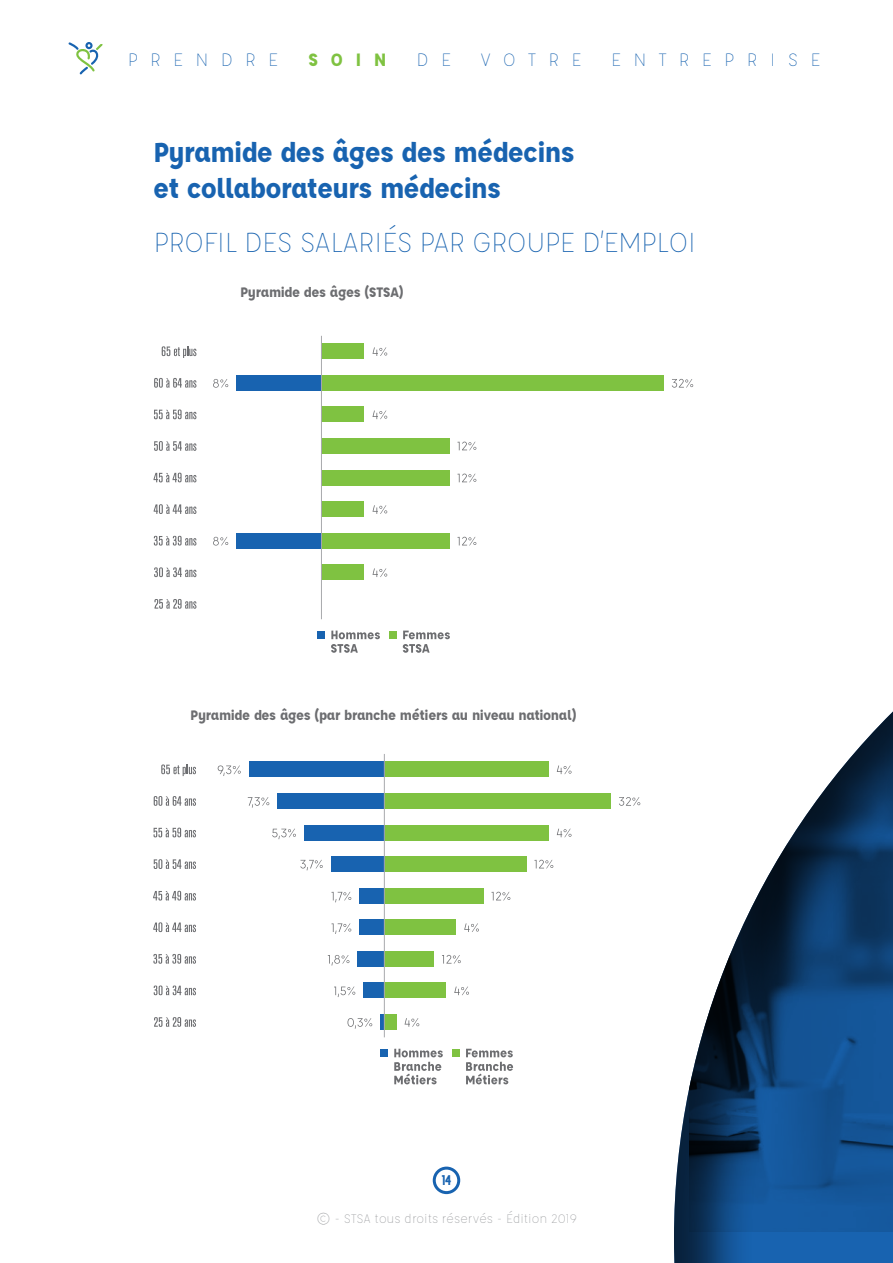
<style>
.page{position:relative;width:893px;height:1263px;background:#fff}
.page>*{position:absolute;margin:0;border:0;box-sizing:border-box;transform-origin:0 0}
.t1{font:700 30px/36px "Affogato";letter-spacing:-.025em;color:#1863b0}
.t2{font:300 30px "Affogato";letter-spacing:-.025em;color:#1863b0}
.t3{font:300 19.5px "Affogato";letter-spacing:.625em;color:#1863b0}
.t4{font:700 19.5px "Affogato";color:#7fc241}
.t5{font:700 15px "Affogato";letter-spacing:-.025em;color:#6c6d70}
.t6{font:15px "New Amsterdam";color:#1863b0}
.t7{font:300 13.5px "Affogato";color:#939598}
</style>
<div class="page">
<div style="left:673px;top:494px;width:220px;height:769px;background:#231f20;opacity:.75"></div>
<div style="left:433px;top:1166px;width:27px;height:28px;border:3px solid #1863b0;border-radius:50%"></div>
<div style="left:384px;top:762px;width:165px;height:15px;background:#7fc241"></div>
<div style="left:384px;top:793px;width:227px;height:16px;background:#7fc241"></div>
<div style="left:384px;top:825px;width:165px;height:15px;background:#7fc241"></div>
<div style="left:384px;top:856px;width:142px;height:16px;background:#7fc241"></div>
<div style="left:384px;top:888px;width:99px;height:15px;background:#7fc241"></div>
<div style="left:384px;top:919px;width:72px;height:16px;background:#7fc241"></div>
<div style="left:384px;top:951px;width:50px;height:15px;background:#7fc241"></div>
<div style="left:384px;top:983px;width:62px;height:15px;background:#7fc241"></div>
<div style="left:384px;top:1014px;width:12px;height:16px;background:#7fc241"></div>
<div style="left:277px;top:793px;width:107px;height:16px;background:#1863b0"></div>
<div style="left:249px;top:762px;width:135px;height:15px;background:#1863b0"></div>
<div style="left:304px;top:825px;width:80px;height:15px;background:#1863b0"></div>
<div style="left:331px;top:856px;width:53px;height:16px;background:#1863b0"></div>
<div style="left:359px;top:888px;width:25px;height:15px;background:#1863b0"></div>
<div style="left:359px;top:919px;width:25px;height:16px;background:#1863b0"></div>
<div style="left:363px;top:983px;width:21px;height:15px;background:#1863b0"></div>
<hr style="left:381px;top:1014px;width:3px;height:16px;background:#1863b0">
<div style="left:358px;top:951px;width:26px;height:15px;background:#1863b0"></div>
<hr style="left:384px;top:754px;width:1px;height:283px;background:#a8a9ad">
<svg style="left:557px;top:765px;width:15px;height:9px"></svg>
<svg style="left:161px;top:764px;width:35px;height:12px"></svg>
<svg style="left:154px;top:796px;width:42px;height:10px"></svg>
<svg style="left:154px;top:828px;width:42px;height:9px"></svg>
<svg style="left:154px;top:859px;width:42px;height:10px"></svg>
<svg style="left:153px;top:891px;width:43px;height:9px"></svg>
<svg style="left:153px;top:922px;width:43px;height:10px"></svg>
<svg style="left:153px;top:954px;width:43px;height:10px"></svg>
<svg style="left:154px;top:985px;width:42px;height:10px"></svg>
<svg style="left:154px;top:1017px;width:42px;height:10px"></svg>
<svg style="left:619px;top:797px;width:21px;height:9px"></svg>
<svg style="left:557px;top:829px;width:15px;height:8px"></svg>
<svg style="left:534px;top:860px;width:19px;height:8px"></svg>
<svg style="left:491px;top:892px;width:19px;height:8px"></svg>
<svg style="left:464px;top:923px;width:15px;height:9px"></svg>
<svg style="left:442px;top:955px;width:19px;height:8px"></svg>
<svg style="left:454px;top:986px;width:15px;height:9px"></svg>
<svg style="left:405px;top:1018px;width:14px;height:9px"></svg>
<svg style="left:248px;top:797px;width:21px;height:11px"></svg>
<svg style="left:218px;top:765px;width:23px;height:11px"></svg>
<svg style="left:272px;top:829px;width:24px;height:10px"></svg>
<svg style="left:300px;top:860px;width:23px;height:10px"></svg>
<svg style="left:332px;top:892px;width:19px;height:10px"></svg>
<svg style="left:332px;top:923px;width:19px;height:11px"></svg>
<svg style="left:334px;top:986px;width:21px;height:11px"></svg>
<svg style="left:347px;top:1018px;width:25px;height:11px"></svg>
<svg style="left:328px;top:955px;width:21px;height:10px"></svg>
<svg style="left:394px;top:1049px;width:49px;height:35px"></svg>
<div style="left:380px;top:1049px;width:8px;height:8px;background:#1863b0"></div>
<svg style="left:466px;top:1049px;width:47px;height:35px"></svg>
<div style="left:452px;top:1049px;width:8px;height:8px;background:#7fc241"></div>
<div style="left:321px;top:344px;width:43px;height:15px;background:#7fc241"></div>
<div style="left:321px;top:375px;width:342px;height:16px;background:#7fc241"></div>
<div style="left:321px;top:407px;width:43px;height:15px;background:#7fc241"></div>
<div style="left:321px;top:438px;width:128px;height:16px;background:#7fc241"></div>
<div style="left:321px;top:470px;width:128px;height:15px;background:#7fc241"></div>
<div style="left:321px;top:501px;width:43px;height:16px;background:#7fc241"></div>
<div style="left:321px;top:533px;width:128px;height:15px;background:#7fc241"></div>
<div style="left:321px;top:565px;width:43px;height:15px;background:#7fc241"></div>
<div style="left:236px;top:375px;width:85px;height:16px;background:#1863b0"></div>
<div style="left:236px;top:533px;width:85px;height:15px;background:#1863b0"></div>
<hr style="left:321px;top:336px;width:1px;height:283px;background:#a8a9ad">
<svg style="left:372px;top:347px;width:15px;height:9px"></svg>
<svg style="left:162px;top:346px;width:34px;height:12px"></svg>
<svg style="left:154px;top:378px;width:42px;height:10px"></svg>
<svg style="left:154px;top:409px;width:42px;height:10px"></svg>
<svg style="left:154px;top:441px;width:42px;height:10px"></svg>
<svg style="left:154px;top:473px;width:42px;height:9px"></svg>
<svg style="left:154px;top:504px;width:42px;height:10px"></svg>
<svg style="left:154px;top:536px;width:42px;height:10px"></svg>
<svg style="left:154px;top:567px;width:42px;height:10px"></svg>
<svg style="left:154px;top:599px;width:42px;height:10px"></svg>
<svg style="left:672px;top:379px;width:21px;height:9px"></svg>
<svg style="left:372px;top:411px;width:15px;height:8px"></svg>
<svg style="left:457px;top:442px;width:19px;height:8px"></svg>
<svg style="left:457px;top:474px;width:19px;height:8px"></svg>
<svg style="left:372px;top:505px;width:15px;height:9px"></svg>
<svg style="left:457px;top:537px;width:19px;height:8px"></svg>
<svg style="left:372px;top:568px;width:15px;height:9px"></svg>
<svg style="left:213px;top:379px;width:15px;height:9px"></svg>
<svg style="left:213px;top:537px;width:15px;height:8px"></svg>
<svg style="left:331px;top:630px;width:49px;height:23px"></svg>
<div style="left:317px;top:631px;width:8px;height:8px;background:#1863b0"></div>
<svg style="left:403px;top:631px;width:47px;height:22px"></svg>
<div style="left:389px;top:631px;width:8px;height:8px;background:#7fc241"></div>
<svg style="left:68px;top:42px;width:35px;height:32px"></svg>
<h2 class="t3" style="left:128px;top:48px;width:152px">PRENDRE</h2>
<h2 class="t4" style="left:308px;top:47px;width:80px">SOIN</h2>
<h2 class="t3" style="left:417px;top:48px;width:36px">D E</h2>
<h2 class="t3" style="left:481px;top:48px;width:102px">VOTRE</h2>
<h2 class="t3" style="left:611px;top:48px;width:211px">ENTREPRISE</h2>
<h1 class="t1" style="left:153px;top:134px;width:423px">Pyramide des âges des médecins et collaborateurs médecins</h1>
<h1 class="t2" style="left:154px;top:224px;width:545px">PROFIL DES SALARIÉS PAR GROUPE D’EMPLOI</h1>
<p class="t5" style="left:240px;top:282px;width:165px">Pyramide des âges (STSA)</p>
<p class="t5" style="left:190px;top:705px;width:388px">Pyramide des âges (par branche métiers au niveau national)</p>
<p class="t6" style="left:442px;top:1171px;width:11px">14</p>
<p class="t7" style="left:316px;top:1211px;width:262px">© - STSA tous droits réservés - Édition 2019</p>
</div>
